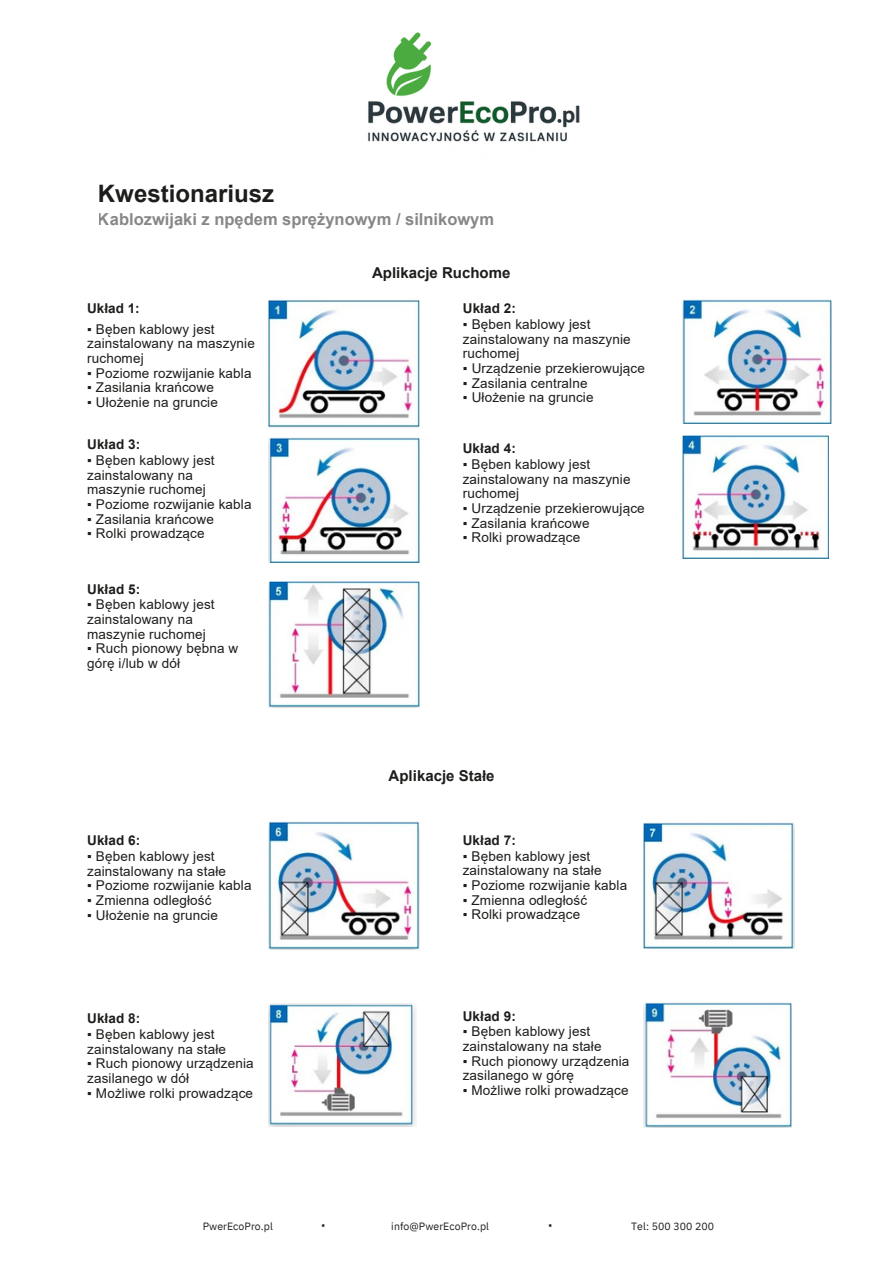
<style>
.page{position:relative;width:894px;height:1264px;background:#fff}
.page>*{position:absolute;margin:0;border:0;box-sizing:border-box;transform-origin:0 0}
.t1{font:700 24px "Arial";color:#1d1d1b}
.t2{font:700 16.5px "Arial";color:#878787}
.t3{font:700 15px "Arial";color:#1d1d1b}
.t4{font:13.5px/14.7px "Arial";letter-spacing:.01em;color:#1d1d1b}
.t5{font:700 13.5px "Arial";letter-spacing:.005em;color:#1d1d1b}
.t6{font:10.5px "IBM Plex Sans";letter-spacing:.005em;color:#1d1d1b}
.t7{font:10.5px "Arial";color:#1d1d1b}
</style>
<div class="page">
<img style="left:268px;top:300px;width:151px;height:129px">
<img style="left:268px;top:437px;width:151px;height:125px">
<img style="left:682px;top:299px;width:149px;height:124px">
<img style="left:682px;top:436px;width:146px;height:122px">
<img style="left:268px;top:581px;width:151px;height:126px">
<img style="left:268px;top:821px;width:151px;height:128px">
<img style="left:643px;top:822px;width:151px;height:126px">
<img style="left:268px;top:1003px;width:149px;height:123px">
<img style="left:643px;top:1002px;width:148px;height:125px">
<img style="left:368px;top:32px;width:212px;height:110px">
<h1 class="t1" style="left:98px;top:180px;width:178px">Kwestionariusz</h1>
<p class="t2" style="left:98px;top:210px;width:397px">Kablozwijaki z npędem sprężynowym / silnikowym</p>
<p class="t5" style="left:87px;top:301px;width:54px">Układ 1:</p>
<p class="t4" style="left:87px;top:321px;width:169px">▪ Bęben kablowy jest zainstalowany na maszynie ruchomej</p>
<p class="t4" style="left:87px;top:365px;width:166px">▪ Poziome rozwijanie kabla</p>
<p class="t4" style="left:87px;top:380px;width:128px">▪ Zasilania krańcowe</p>
<p class="t4" style="left:87px;top:395px;width:132px">▪ Ułożenie na gruncie</p>
<p class="t5" style="left:87px;top:437px;width:55px">Układ 3:</p>
<p class="t4" style="left:87px;top:453px;width:129px">▪ Bęben kablowy jest zainstalowany na maszynie ruchomej</p>
<p class="t4" style="left:87px;top:497px;width:166px">▪ Poziome rozwijanie kabla</p>
<p class="t4" style="left:87px;top:511px;width:128px">▪ Zasilania krańcowe</p>
<p class="t4" style="left:87px;top:526px;width:119px">▪ Rolki prowadzące</p>
<p class="t5" style="left:87px;top:581px;width:55px">Układ 5:</p>
<p class="t4" style="left:87px;top:597px;width:129px">▪ Bęben kablowy jest zainstalowany na maszynie ruchomej</p>
<p class="t4" style="left:87px;top:641px;width:153px">▪ Ruch pionowy bębna w górę i/lub w dół</p>
<p class="t5" style="left:87px;top:833px;width:55px">Układ 6:</p>
<p class="t4" style="left:87px;top:849px;width:140px">▪ Bęben kablowy jest zainstalowany na stałe</p>
<p class="t4" style="left:87px;top:878px;width:166px">▪ Poziome rozwijanie kabla</p>
<p class="t4" style="left:87px;top:892px;width:126px">▪ Zmienna odległość</p>
<p class="t4" style="left:87px;top:907px;width:132px">▪ Ułożenie na gruncie</p>
<p class="t5" style="left:87px;top:1010px;width:55px">Układ 8:</p>
<p class="t4" style="left:87px;top:1026px;width:140px">▪ Bęben kablowy jest zainstalowany na stałe</p>
<p class="t4" style="left:87px;top:1056px;width:168px">▪ Ruch pionowy urządzenia zasilanego w dół</p>
<p class="t4" style="left:87px;top:1085px;width:167px">▪ Możliwe rolki prowadzące</p>
<p class="t3" style="left:372px;top:265px;width:140px">Aplikacje Ruchome</p>
<p class="t5" style="left:463px;top:301px;width:55px">Układ 2:</p>
<p class="t4" style="left:463px;top:317px;width:169px">▪ Bęben kablowy jest zainstalowany na maszynie ruchomej</p>
<p class="t4" style="left:463px;top:361px;width:183px">▪ Urządzenie przekierowujące</p>
<p class="t4" style="left:463px;top:375px;width:126px">▪ Zasilania centralne</p>
<p class="t4" style="left:463px;top:390px;width:132px">▪ Ułożenie na gruncie</p>
<p class="t5" style="left:462px;top:441px;width:55px">Układ 4:</p>
<p class="t4" style="left:462px;top:457px;width:169px">▪ Bęben kablowy jest zainstalowany na maszynie ruchomej</p>
<p class="t4" style="left:462px;top:501px;width:183px">▪ Urządzenie przekierowujące</p>
<p class="t4" style="left:462px;top:515px;width:128px">▪ Zasilania krańcowe</p>
<p class="t4" style="left:462px;top:530px;width:119px">▪ Rolki prowadzące</p>
<p class="t3" style="left:388px;top:767px;width:107px">Aplikacje Stałe</p>
<p class="t5" style="left:462px;top:832px;width:55px">Układ 7:</p>
<p class="t4" style="left:462px;top:848px;width:140px">▪ Bęben kablowy jest zainstalowany na stałe</p>
<p class="t4" style="left:462px;top:878px;width:166px">▪ Poziome rozwijanie kabla</p>
<p class="t4" style="left:462px;top:892px;width:126px">▪ Zmienna odległość</p>
<p class="t4" style="left:462px;top:907px;width:119px">▪ Rolki prowadzące</p>
<p class="t5" style="left:462px;top:1008px;width:55px">Układ 9:</p>
<p class="t4" style="left:462px;top:1024px;width:140px">▪ Bęben kablowy jest zainstalowany na stałe</p>
<p class="t4" style="left:462px;top:1053px;width:168px">▪ Ruch pionowy urządzenia zasilanego w górę</p>
<p class="t4" style="left:462px;top:1082px;width:167px">▪ Możliwe rolki prowadzące</p>
<p class="t6" style="left:203px;top:1219px;width:72px">PwerEcoPro.pl</p>
<p class="t7" style="left:321px;top:1219px;width:5px">▪</p>
<p class="t6" style="left:391px;top:1219px;width:99px">info@PwerEcoPro.pl</p>
<p class="t7" style="left:548px;top:1219px;width:5px">▪</p>
<p class="t6" style="left:631px;top:1219px;width:84px">Tel: 500 300 200</p>
</div>
